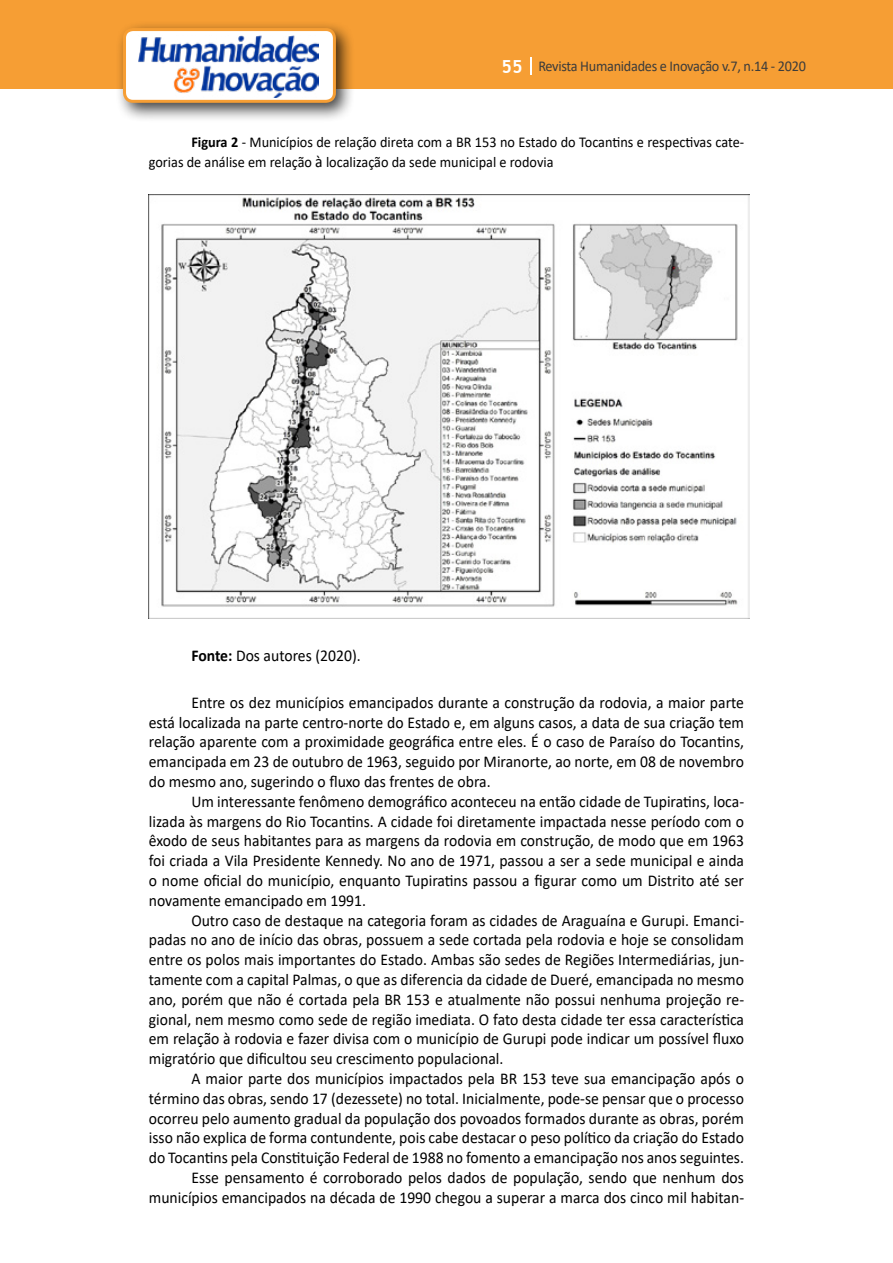
<style>
.page{position:relative;width:893px;height:1263px;background:#fff}
.page>*{position:absolute;margin:0;border:0;box-sizing:border-box;transform-origin:0 0}
.t1{font:16.5px/19.8px "Calibri";color:#000;text-align:justify;scale:.95 1}
.t2{font:15px/19.8px "Calibri";color:#000;scale:.95 1}
.t3{font:15px "Calibri";letter-spacing:-.02em;color:#3c3c3b;scale:.95 1}
.s1{font-family:"Trebuchet MS";font-weight:700;font-size:18px;color:#fff}
.s2{font-weight:700}
.s3{font-size:16.5px}
</style>
<div class="page">
<div style="left:0;top:0;width:893px;height:88px;background:#f69e34"></div>
<svg style="left:530px;top:57px;width:2px;height:18px"></svg>
<div style="left:115px;top:20px;width:241px;height:102px;background:#000;opacity:.75"></div>
<div style="left:125px;top:30px;width:209px;height:71px;background:#fff;border-radius:9px"></div>
<img style="left:138px;top:35px;width:181px;height:62px">
<div style="left:123px;top:28px;width:213px;height:75px;border:3px solid #f69e34;border-radius:9px"></div>
<img style="left:149px;top:194px;width:600px;height:425px">
<p class="t3" style="left:501px;top:56px;width:322px"><span class="s1">55</span> Revista Humanidades e Inovação v.7, n.14 - 2020</p>
<p class="t2" style="left:149px;top:132px;width:628px;text-indent:43px"><span class="s2">Figura 2</span> - Municípios de relação direta com a BR 153 no Estado do Tocantins e respectivas cate&shy;gorias de análise em relação <span class="s3">à</span> localização da sede municipal e rodovia</p>
<p class="t1" style="left:191px;top:645px;width:180px"><span class="s2">Fonte:</span> Dos autores (2020).</p>
<p class="t1" style="left:149px;top:692px;width:628px;text-indent:43px">Entre os dez municípios emancipados durante a construção da rodovia, a maior parte está localizada na parte centro-norte do Estado e, em alguns casos, a data de sua criação tem relação aparente com a proximidade geográfica entre eles. É o caso de Paraíso do Tocantins, emancipada em 23 de outubro de 1963, seguido por Miranorte, ao norte, em 08 de novembro do mesmo ano, sugerindo o fluxo das frentes de obra.</p>
<p class="t1" style="left:149px;top:791px;width:628px;text-indent:43px">Um interessante fenômeno demográfico aconteceu na então cidade de Tupiratins, loca&shy;lizada às margens do Rio Tocantins. A cidade foi diretamente impactada nesse período com o êxodo de seus habitantes para as margens da rodovia em construção, de modo que em 1963 foi criada a Vila Presidente Kennedy. No ano de 1971, passou a ser a sede municipal e ainda o nome oficial do município, enquanto Tupiratins passou a figurar como um Distrito até ser novamente emancipado em 1991.</p>
<p class="t1" style="left:149px;top:910px;width:628px;text-indent:43px">Outro caso de destaque na categoria foram as cidades de Araguaína e Gurupi. Emanci&shy;padas no ano de início das obras, possuem a sede cortada pela rodovia e hoje se consolidam entre os polos mais importantes do Estado. Ambas são sedes de Regiões Intermediárias, jun&shy;tamente com a capital Palmas, o que as diferencia da cidade de Dueré, emancipada no mesmo ano, porém que não é cortada pela BR 153 e atualmente não possui nenhuma projeção re&shy;gional, nem mesmo como sede de região imediata. O fato desta cidade ter essa característica em relação à rodovia e fazer divisa com o município de Gurupi pode indicar um possível fluxo migratório que dificultou seu crescimento populacional.</p>
<p class="t1" style="left:149px;top:1068px;width:628px;text-align:right">A maior parte dos municípios impactados pela BR 153 teve sua emancipação após o término das obras, sendo 17 (dezessete) no total. Inicialmente, pode-se pensar que o processo ocorreu pelo aumento gradual da população dos povoados formados durante as obras, porém isso não explica de forma contundente, pois cabe destacar o peso político da criação do Estado do Tocantins pela Constituição Federal de 1988 no fomento a emancipação nos anos seguintes.<br>Esse pensamento é corroborado pelos dados de população, sendo que nenhum dos municípios emancipados na década de 1990 chegou a superar a marca dos cinco mil habitan-</p>
</div>
